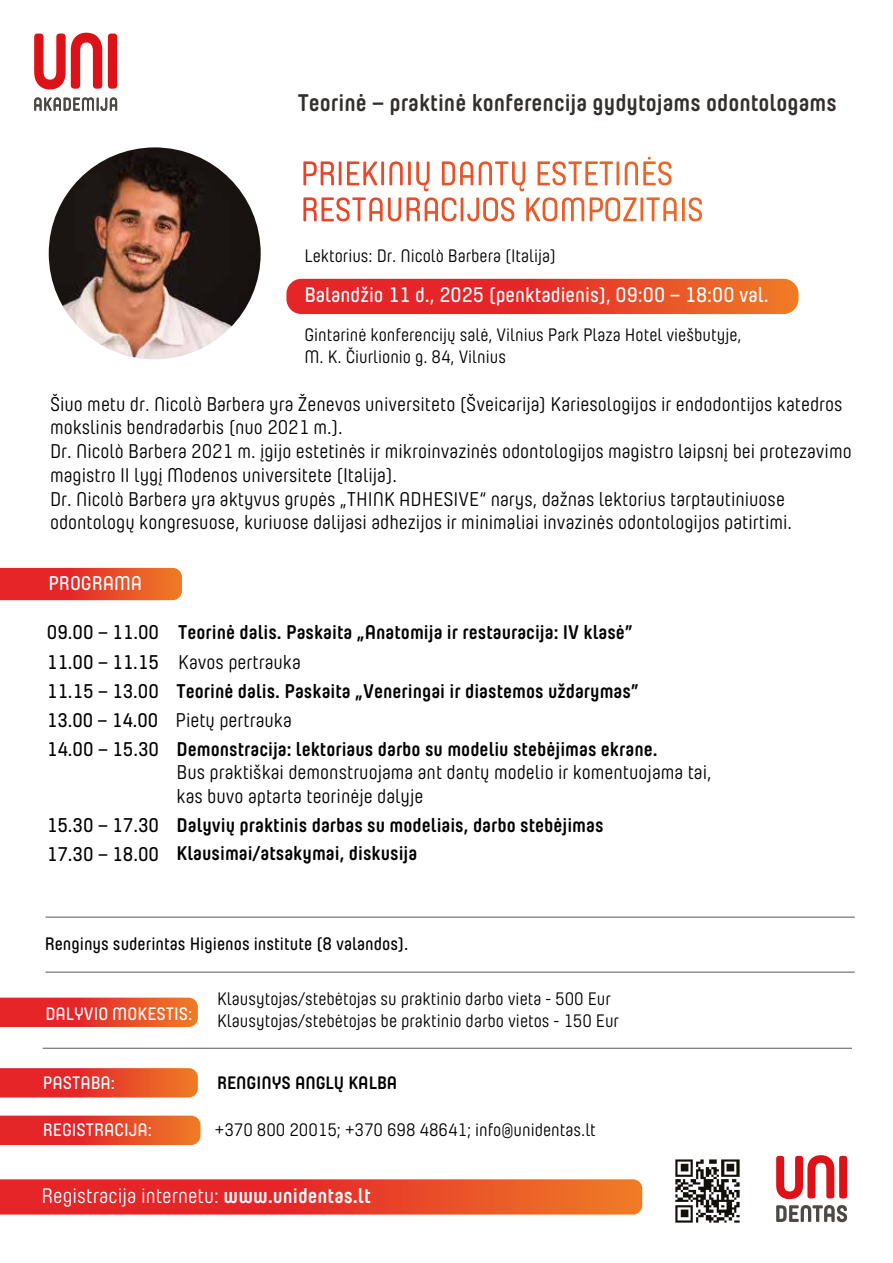
<style>
.page{position:relative;width:893px;height:1263px;background:#fff}
.page>*{position:absolute;margin:0;border:0;box-sizing:border-box;transform-origin:0 0}
.t1{font:700 24px "Yummo";color:#342f2c}
.t2{font:600 21px "Yummo";color:#fff}
.t3{font:21px "Yummo";color:#fff}
.t4{font:19.8px/23.7px "Yummo";color:#000}
.t5{font:700 19.8px "Yummo";color:#000}
.t6{font:600 19.8px/29.1px "Yummo";color:#000}
.t7{font:600 19.8px "Yummo";color:#fff}
.t8{font:18px/22.5px "Yummo";color:#000}
.t9{font:600 18px "Yummo";color:#000}
.t10{font:600 18px "Yummo";color:#fff}
.t11{font:700 18px "Yummo";color:#000}
.s1{font-weight:600;font-size:19.65px}
.s2{font-weight:600}
.s3{font-weight:700}
</style>
<div class="page">
<svg style="left:0;top:1179px;width:642px;height:35px;background:#e7402a"></svg>
<svg style="left:0;top:1115px;width:201px;height:30px;background:#e8452e"></svg>
<svg style="left:0;top:998px;width:198px;height:29px;background:#e84129"></svg>
<svg style="left:286px;top:279px;width:512px;height:35px;background:#e73f2a"></svg>
<svg style="left:34px;top:33px;width:83px;height:56px"></svg>
<svg style="left:34px;top:97px;width:83px;height:14px"></svg>
<hr style="left:43px;top:1048px;width:809px;height:1px;background:#575756">
<hr style="left:46px;top:917px;width:809px;height:1px;background:#575756">
<hr style="left:46px;top:972px;width:809px;height:1px;background:#575756">
<svg style="left:776px;top:1155px;width:71px;height:44px"></svg>
<svg style="left:776px;top:1205px;width:71px;height:17px"></svg>
<img style="left:675px;top:1159px;width:65px;height:64px">
<svg style="left:495px;top:157px;width:177px;height:28px"></svg>
<svg style="left:0;top:568px;width:182px;height:32px;background:#e84229"></svg>
<img style="left:49px;top:147px;width:212px;height:212px;border-radius:106px">
<svg style="left:0;top:1068px;width:198px;height:29px;background:#e8422a"></svg>
<p class="t1" style="left:298px;top:81px;width:540px">Teorinė – praktinė konferencija gydytojams odontologams</p>
<p class="t8" style="left:304px;top:244px;width:253px">Lektorius: Dr. Nicolo Barbera (Italija)</p>
<p class="t2" style="left:304px;top:278px;width:466px">Balandžio 11 d., 2025 (penktadienis), 09:00 – 18:00 val.</p>
<p class="t8" style="left:304px;top:322px;width:439px">Gintarinė konferencijų salė, Vilnius Park Plaza Hotel viešbutyje,<br>M. K. Čiurlionio g. 84, Vilnius</p>
<p class="t4" style="left:50px;top:391px;width:803px">Šiuo metu dr. Nicolo Barbera yra Ženevos universiteto (Šveicarija) Kariesologijos ir endodontijos katedros mokslinis bendradarbis (nuo 2021 m.).<br>Dr. Nicolo Barbera 2021 m. įgijo estetinės ir mikroinvazinės odontologijos magistro laipsnį bei protezavimo magistro II lygį Modenos universitete (Italija).<br>Dr. Nicolo Barbera yra aktyvus grupės „THINK ADHESIVE“ narys, dažnas lektorius tarptautiniuose odontologų kongresuose, kuriuose dalijasi adhezijos ir minimaliai invazinės odontologijos patirtimi.</p>
<p class="t7" style="left:48px;top:567px;width:95px">PROGRAMA</p>
<p class="t6" style="left:47px;top:616px;width:114px">09.00 – 11.00</p>
<p class="t5" style="left:178px;top:614px;width:456px">Teorinė dalis. Paskaita „Anatomija ir restauracija: IV klasė”</p>
<p class="t6" style="left:47px;top:646px;width:114px">11.00 – 11.15<br>11.15 – 13.00</p>
<p class="t4" style="left:178px;top:649px;width:124px">Kavos pertrauka</p>
<p class="t5" style="left:177px;top:673px;width:464px">Teorinė dalis. Paskaita „Veneringai ir diastemos uždarymas”</p>
<p class="t4" style="left:47px;top:707px;width:246px"><span class="s1">13.00</span> <span class="s2">–</span> <span class="s1">14.00</span> Pietų pertrauka</p>
<p class="t6" style="left:47px;top:732px;width:114px">14.00 – 15.30</p>
<p class="t6" style="left:47px;top:809px;width:114px">15.30 – 17.30</p>
<p class="t5" style="left:177px;top:731px;width:482px">Demonstracija: lektoriaus darbo su modeliu stebėjimas ekrane.</p>
<p class="t4" style="left:177px;top:759px;width:537px">Bus praktiškai demonstruojama ant dantų modelio ir komentuojama tai, kas buvo aptarta teorinėje dalyje</p>
<p class="t5" style="left:177px;top:807px;width:428px">Dalyvių praktinis darbas su modeliais, darbo stebėjimas</p>
<p class="t5" style="left:47px;top:835px;width:372px"><span class="s2">17.30 – 18.00</span> Klausimai/atsakymai, diskusija</p>
<p class="t9" style="left:45px;top:929px;width:365px">Renginys suderintas Higienos institute (8 valandos).</p>
<p class="t10" style="left:45px;top:1000px;width:148px">DALYVIO MOKESTIS:</p>
<p class="t8" style="left:217px;top:987px;width:404px;line-height:21.6px">Klausytojas/stebėtojas su praktinio darbo vieta - 500 Eur<br>Klausytojas/stebėtojas be praktinio darbo vietos - 150 Eur</p>
<p class="t10" style="left:43px;top:1068px;width:74px">PASTABA:</p>
<p class="t11" style="left:217px;top:1066px;width:182px">RENGINYS ANGLŲ KALBA</p>
<p class="t10" style="left:43px;top:1115px;width:111px">REGISTRACIJA:</p>
<p class="t8" style="left:215px;top:1118px;width:383px">+370 800 20015; +370 698 48641; info@unidentas.lt</p>
<p class="t3" style="left:42px;top:1180px;width:331px">Registracija internetu: <span class="s3">www.unidentas.lt</span></p>
</div>
